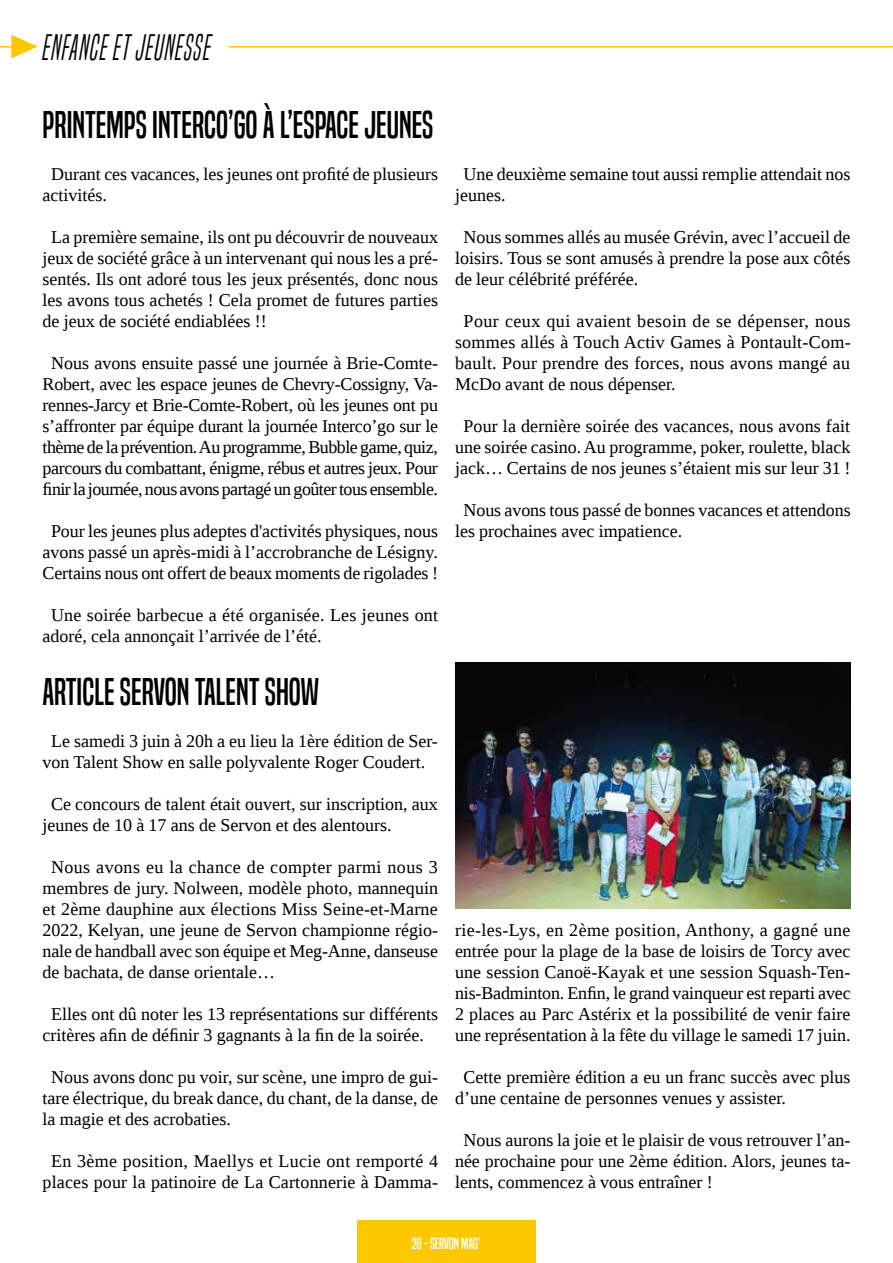
<style>
.page{position:relative;width:893px;height:1263px;background:#fff}
.page>*{position:absolute;margin:0;border:0;box-sizing:border-box;transform-origin:0 0}
.t1{font:36px "Built Titling Rg";color:#000}
.t2{font:italic 34.35px "Built Titling Lt";color:#000}
.t3{font:18px/21px "Liberation Serif";color:#000}
.t4{font:15px "Built Titling Rg";color:#fff}
</style>
<div class="page">
<div style="left:357px;top:1221px;width:179px;height:42px;background:#fec800"></div>
<hr style="left:0;top:46px;width:36px;height:2px;background:#fec800">
<hr style="left:229px;top:46px;width:664px;height:2px;background:#fec800">
<svg style="left:11px;top:35px;width:27px;height:23px"></svg>
<img style="left:455px;top:662px;width:395px;height:247px">
<h2 class="t2" style="left:43px;top:26px;width:171px">ENFANCE ET JEUNESSE</h2>
<h1 class="t1" style="left:43px;top:103px;width:392px">PRINTEMPS INTERCO’GO À L’ESPACE JEUNES</h1>
<p class="t3" style="left:43px;top:163px;width:397px;text-indent:8px">Durant ces vacances, les jeunes ont profité de plusieurs activités.</p>
<p class="t3" style="left:43px;top:226px;width:397px;text-align:justify;text-indent:8px">La première semaine, ils ont pu découvrir de nouveaux jeux de société grâce à un intervenant qui nous les a pré&shy;sentés. Ils ont adoré tous les jeux présentés, donc nous les avons tous achetés ! Cela promet de futures parties de jeux de société endiablées !!</p>
<p class="t3" style="left:43px;top:352px;width:397px;text-align:center">Nous avons ensuite passé une journée à Brie-Comte-Robert, avec les espace jeunes de Chevry-Cossigny, Va&shy;rennes-Jarcy et Brie-Comte-Robert, où les jeunes ont pu s’affronter par équipe durant la journée Interco’go sur le thème de la prévention. Au programme, Bubble game, quiz, parcours du combattant, énigme, rébus et autres jeux. Pour finir la journée, nous avons partagé un goûter tous ensemble.</p>
<p class="t3" style="left:43px;top:520px;width:397px;text-align:center">Pour les jeunes plus adeptes d'activités physiques, nous avons passé un après-midi à l’accrobranche de Lésigny.<br>Certains nous ont offert de beaux moments de rigolades !</p>
<p class="t3" style="left:43px;top:604px;width:397px;text-indent:8px">Une soirée barbecue a été organisée. Les jeunes ont adoré, cela annonçait l’arrivée de l’été.</p>
<h1 class="t1" style="left:43px;top:670px;width:278px">ARTICLE SERVON TALENT SHOW</h1>
<p class="t3" style="left:43px;top:730px;width:397px;text-indent:8px">Le samedi 3 juin à 20h a eu lieu la 1ère édition de Ser&shy;von Talent Show en salle polyvalente Roger Coudert.</p>
<p class="t3" style="left:43px;top:793px;width:397px;text-indent:8px">Ce concours de talent était ouvert, sur inscription, aux jeunes de 10 à 17 ans de Servon et des alentours.</p>
<p class="t3" style="left:43px;top:856px;width:397px;text-align:justify;text-indent:8px">Nous avons eu la chance de compter parmi nous 3 membres de jury. Nolween, modèle photo, mannequin et 2ème dauphine aux élections Miss Seine-et-Marne 2022, Kelyan, une jeune de Servon championne régio&shy;nale de handball avec son équipe et Meg-Anne, danseuse de bachata, de danse orientale…</p>
<p class="t3" style="left:43px;top:1003px;width:397px;text-indent:8px">Elles ont dû noter les 13 représentations sur différents critères afin de définir 3 gagnants à la fin de la soirée.</p>
<p class="t3" style="left:43px;top:1066px;width:397px;text-align:justify;text-indent:8px">Nous avons donc pu voir, sur scène, une impro de gui&shy;tare électrique, du break dance, du chant, de la danse, de la magie et des acrobaties.</p>
<p class="t3" style="left:43px;top:1150px;width:397px;text-align:center">En 3ème position, Maellys et Lucie ont remporté 4 places pour la patinoire de La Cartonnerie à Damma-</p>
<p class="t3" style="left:455px;top:163px;width:397px;text-indent:8px">Une deuxième semaine tout aussi remplie attendait nos jeunes.</p>
<p class="t3" style="left:455px;top:226px;width:397px;text-align:justify;text-indent:8px">Nous sommes allés au musée Grévin, avec l’accueil de loisirs. Tous se sont amusés à prendre la pose aux côtés de leur célébrité préférée.</p>
<p class="t3" style="left:455px;top:310px;width:397px;text-align:justify;text-indent:8px">Pour ceux qui avaient besoin de se dépenser, nous sommes allés à Touch Activ Games à Pontault-Com&shy;bault. Pour prendre des forces, nous avons mangé au McDo avant de nous dépenser.</p>
<p class="t3" style="left:455px;top:415px;width:397px;text-align:center">Pour la dernière soirée des vacances, nous avons fait une soirée casino. Au programme, poker, roulette, black jack… Certains de nos jeunes s’étaient mis sur leur 31 !</p>
<p class="t3" style="left:455px;top:499px;width:397px;text-indent:8px">Nous avons tous passé de bonnes vacances et attendons les prochaines avec impatience.</p>
<p class="t3" style="left:455px;top:919px;width:397px;text-align:justify">rie-les-Lys, en 2ème position, Anthony, a gagné une entrée pour la plage de la base de loisirs de Torcy avec une session Canoë-Kayak et une session Squash-Ten&shy;nis-Badminton. Enfin, le grand vainqueur est reparti avec 2 places au Parc Astérix et la possibilité de venir faire une représentation à la fête du village le samedi 17 juin.</p>
<p class="t3" style="left:455px;top:1066px;width:397px;text-indent:8px">Cette première édition a eu un franc succès avec plus d’une centaine de personnes venues y assister.</p>
<p class="t3" style="left:455px;top:1129px;width:397px;text-align:justify;text-indent:8px">Nous aurons la joie et le plaisir de vous retrouver l’an&shy;née prochaine pour une 2ème édition. Alors, jeunes ta&shy;lents, commencez à vous entraîner !</p>
<p class="t4" style="left:412px;top:1234px;width:70px">28 - SERVON MAG’</p>
</div>
